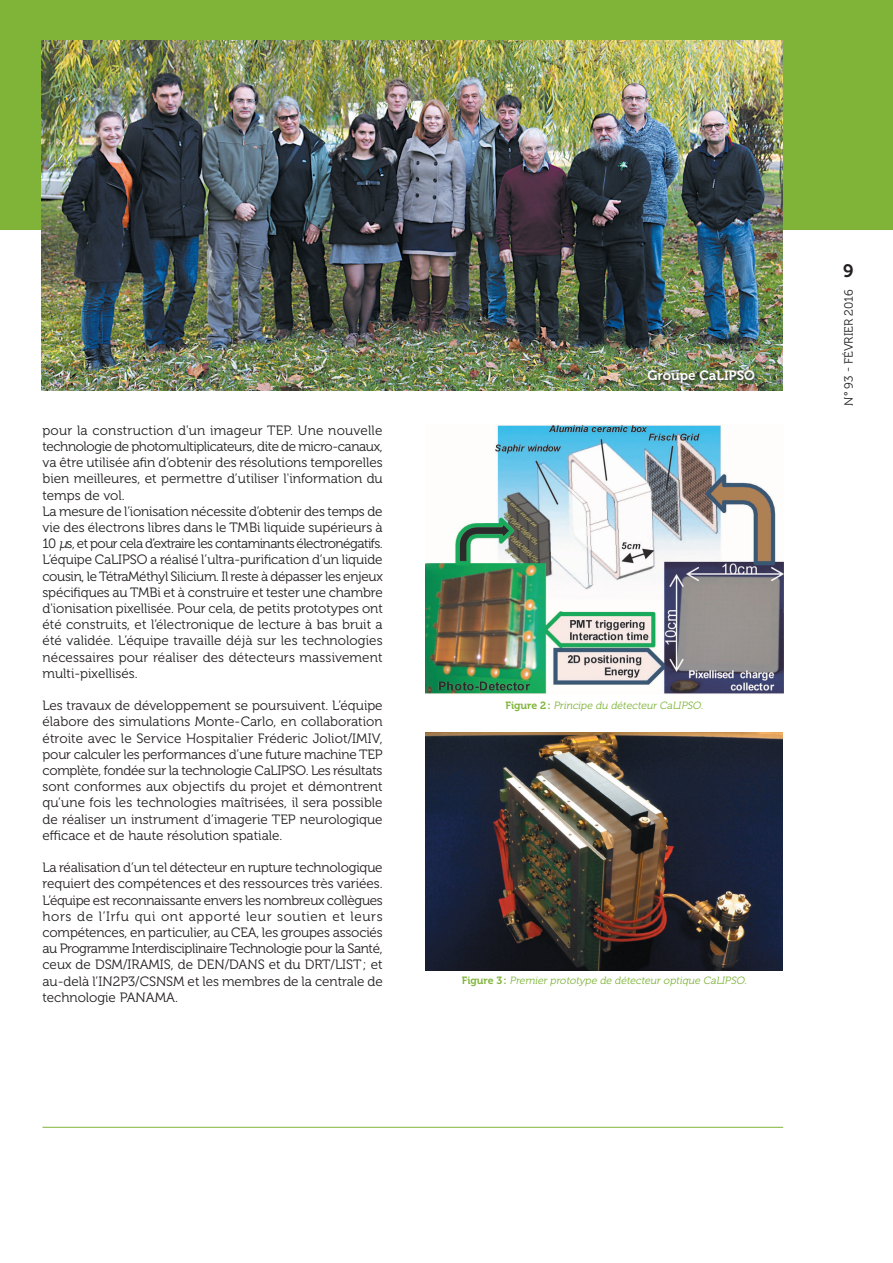
<style>
.page{position:relative;width:893px;height:1263px;background:#fff}
.page>*{position:absolute;margin:0;border:0;box-sizing:border-box;transform-origin:0 0}
.t1{font:18px "Museo 700";color:#231f20}
.t2{font:13.5px/16.2px "Museo 300";color:#231f20;text-align:justify}
.t3{font:13.5px "Museo 700";color:#fff}
.t4{font:12px "Museo 300";color:#231f20}
.t5{font:italic 10.5px "Museo 300";color:#7fb438}
.s1{font-style:italic}
.s2{font-family:"Museo 700";font-style:normal}
</style>
<div class="page">
<div style="left:0;top:0;width:893px;height:230px;background:#7fb438"></div>
<hr style="left:43px;top:1127px;width:740px;height:1px;background:#7fb438">
<img style="left:42px;top:40px;width:740px;height:350px">
<img style="left:645px;top:367px;width:116px;height:21px">
<img style="left:425px;top:424px;width:358px;height:271px">
<img style="left:425px;top:732px;width:357px;height:238px">
<p class="t2" style="left:43px;top:422px;width:342px">pour la construction d'un imageur TEP. Une nouvelle technologie de photomultiplicateurs, dite de micro-canaux, va être utilisée afin d’obtenir des résolutions temporelles bien meilleures, et permettre d’utiliser l'information du temps de vol.</p>
<p class="t2" style="left:43px;top:503px;width:342px">La mesure de l’ionisation nécessite d’obtenir des temps de vie des électrons libres dans le TMBi liquide supérieurs à 10 <span class="s1">µ</span>s, et pour cela d’extraire les contaminants électronégatifs.<br>L’équipe CaLIPSO a réalisé l’ultra-purification d’un liquide cousin, le TétraMéthyl Silicium. Il reste à dépasser les enjeux spécifiques au TMBi et à construire et tester une chambre d'ionisation pixellisée. Pour cela, de petits prototypes ont été construits, et l’électronique de lecture à bas bruit a été validée. L’équipe travaille déjà sur les technologies nécessaires pour réaliser des détecteurs massivement multi-pixellisés.</p>
<p class="t2" style="left:43px;top:698px;width:342px">Les travaux de développement se poursuivent. L’équipe élabore des simulations Monte-Carlo, en collaboration étroite avec le Service Hospitalier Fréderic Joliot/IMIV, pour calculer les performances d’une future machine TEP complète, fondée sur la technologie CaLIPSO. Les résultats sont conformes aux objectifs du projet et démontrent qu’une fois les technologies maîtrisées, il sera possible de réaliser un instrument d’imagerie TEP neurologique efficace et de haute résolution spatiale.</p>
<p class="t2" style="left:43px;top:860px;width:342px">La réalisation d’un tel détecteur en rupture technologique requiert des compétences et des ressources très variées.<br>L’équipe est reconnaissante envers les nombreux collègues hors de l’Irfu qui ont apporté leur soutien et leurs compétences, en particulier, au CEA, les groupes associés au Programme Interdisciplinaire Technologie pour la Santé, ceux de DSM/IRAMIS, de DEN/DANS et du DRT/LIST; et au-delà l’IN2P3/CSNSM et les membres de la centrale de technologie PANAMA.</p>
<p class="t3" style="left:647px;top:367px;width:109px">Groupe CaLIPSO</p>
<p class="t5" style="left:505px;top:699px;width:201px"><span class="s2">F i g u r e 2 :</span> Principe du détecteur CaLIPSO.</p>
<p class="t5" style="left:462px;top:974px;width:288px"><span class="s2">F i g u r e 3 :</span> Premier prototype de détecteur optique CaLIPSO.</p>
<h1 class="t1" style="left:843px;top:261px;width:12px">9</h1>
<p class="t4" style="left:842px;top:406px;width:118px;rotate:-90deg">N° 93 - FÉVRIER 2016</p>
</div>
